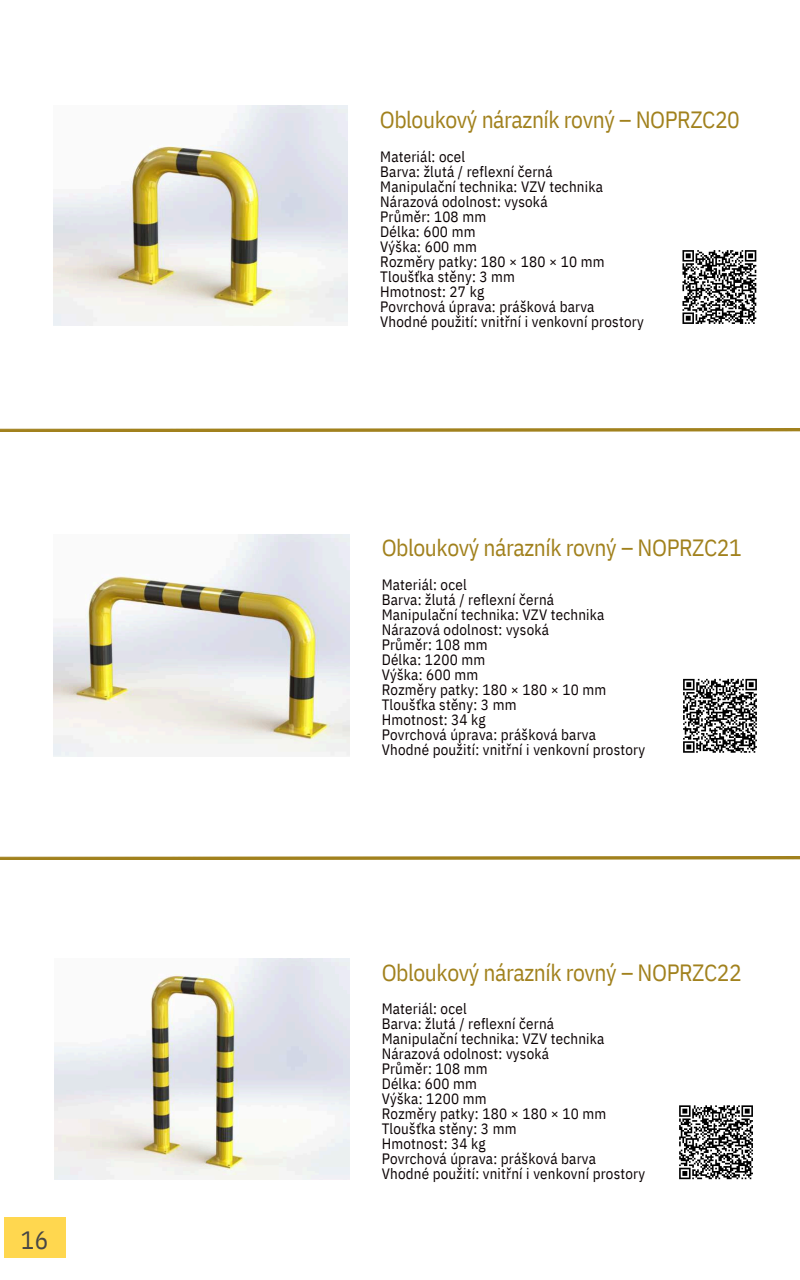
<style>
.page{position:relative;width:800px;height:1280px;background:#fff}
.page>*{position:absolute;margin:0;border:0;box-sizing:border-box;transform-origin:0 0}
.t1{font:25px "IBM Plex Sans Cond";color:#474645}
.t2{font:23.5px "IBM Plex Sans Cond";letter-spacing:-.02em;color:#a1811d}
.t3{font:15px/15px "IBM Plex Sans Cond";letter-spacing:.015em;color:#0a0203}
</style>
<div class="page">
<img style="left:53px;top:105px;width:295px;height:221px">
<img style="left:53px;top:534px;width:296px;height:222px">
<img style="left:54px;top:958px;width:295px;height:221px">
<img style="left:0;top:428px;width:800px;height:4px">
<img style="left:0;top:856px;width:800px;height:4px">
<div style="left:4px;top:1217px;width:61px;height:41px;background:#ffd74f"></div>
<svg style="left:682px;top:250px;width:75px;height:74px"></svg>
<svg style="left:683px;top:678px;width:74px;height:75px"></svg>
<svg style="left:679px;top:1105px;width:74px;height:75px"></svg>
<h1 class="t1" style="left:21px;top:1224px;width:29px">16</h1>
<h2 class="t2" style="left:380px;top:104px;width:362px">Obloukový nárazník rovný – NOPRZC20</h2>
<p class="t3" style="left:380px;top:149px;width:265px">Materiál: ocel<br>Barva: žlutá / reflexní černá<br>Manipulační technika: VZV technika<br>Nárazová odolnost: vysoká<br>Průměr: 108 mm<br>Délka: 600 mm<br>Výška: 600 mm<br>Rozměry patky: 180 × 180 × 10 mm<br>Tloušťka stěny: 3 mm<br>Hmotnost: 27 kg<br>Povrchová úprava: prášková barva<br>Vhodné použití: vnitřní i venkovní prostory</p>
<h2 class="t2" style="left:382px;top:532px;width:362px">Obloukový nárazník rovný – NOPRZC21</h2>
<p class="t3" style="left:382px;top:577px;width:265px">Materiál: ocel<br>Barva: žlutá / reflexní černá<br>Manipulační technika: VZV technika<br>Nárazová odolnost: vysoká<br>Průměr: 108 mm<br>Délka: 1200 mm<br>Výška: 600 mm<br>Rozměry patky: 180 × 180 × 10 mm<br>Tloušťka stěny: 3 mm<br>Hmotnost: 34 kg<br>Povrchová úprava: prášková barva<br>Vhodné použití: vnitřní i venkovní prostory</p>
<h2 class="t2" style="left:382px;top:957px;width:362px">Obloukový nárazník rovný – NOPRZC22</h2>
<p class="t3" style="left:382px;top:1001px;width:265px">Materiál: ocel<br>Barva: žlutá / reflexní černá<br>Manipulační technika: VZV technika<br>Nárazová odolnost: vysoká<br>Průměr: 108 mm<br>Délka: 600 mm<br>Výška: 1200 mm<br>Rozměry patky: 180 × 180 × 10 mm<br>Tloušťka stěny: 3 mm<br>Hmotnost: 34 kg<br>Povrchová úprava: prášková barva<br>Vhodné použití: vnitřní i venkovní prostory</p>
</div>
